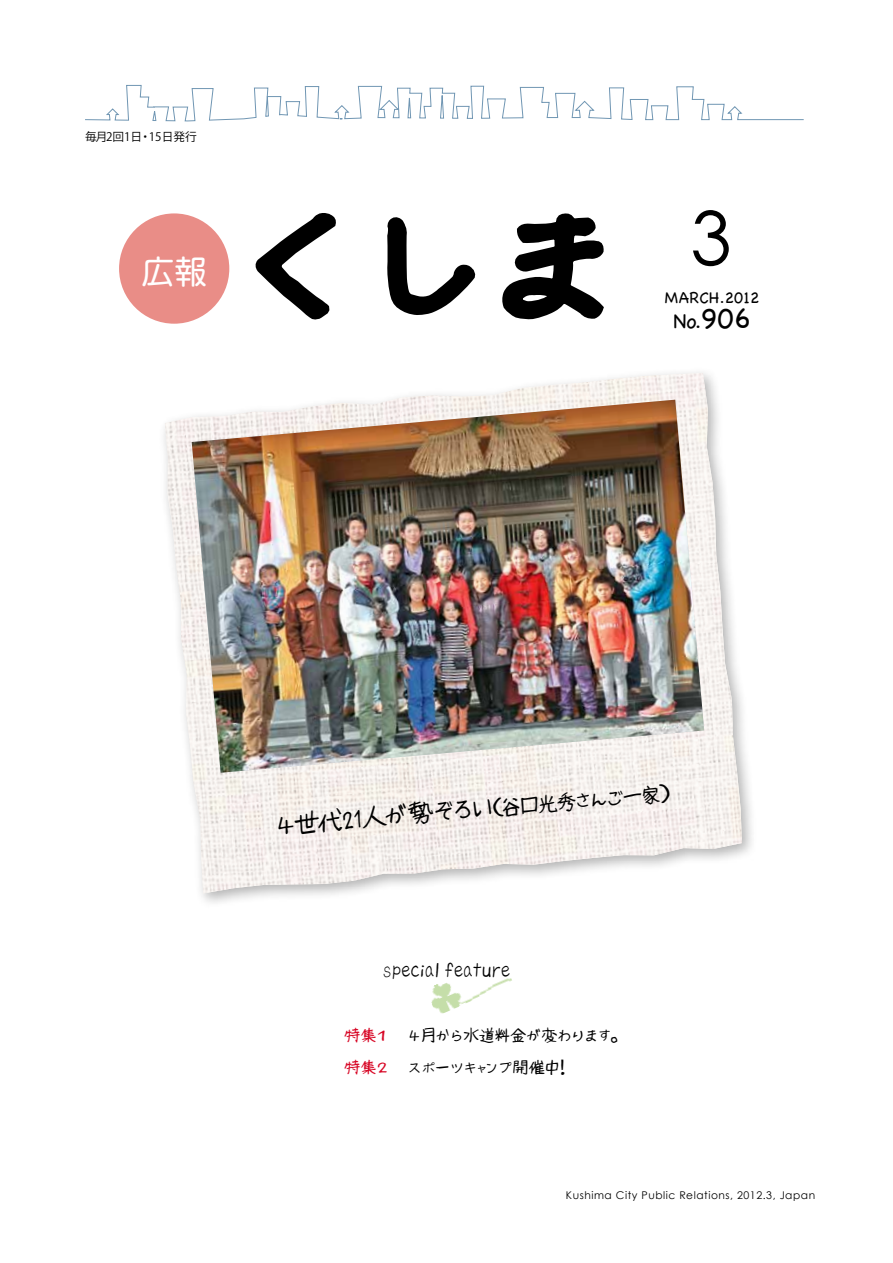
<style>
.page{position:relative;width:893px;height:1263px;background:#fff}
.page>*{position:absolute;margin:0;border:0;box-sizing:border-box;transform-origin:0 0}
.t1{font:74.4px "Century Gothic";color:#000}
.t2{font:32.55px "UD Shin M Go Pro";color:#fff}
.t3{font:25.65px "mikachan";color:#000}
.t4{font:20.25px "Chalkboard";color:#000}
.t5{font:16.95px "mikachan";letter-spacing:.05em;color:#000}
.t6{font:15.9px/32px "mikachan";letter-spacing:-.095em;color:#000}
.t7{font:15.9px "Chalkboard";letter-spacing:.035em;color:#000}
.t8{font:11.7px "Koz Go Pro";letter-spacing:-.005em;color:#000}
.t9{font:10.65px "Century Gothic";letter-spacing:.05em;color:#000}
.s1{font-size:28.65px}
.s2{font-size:20.1px}
.s3{color:#d70524}
</style>
<div class="page">
<img style="left:165px;top:373px;width:577px;height:520px">
<img style="left:192px;top:400px;width:512px;height:373px">
<img style="left:431px;top:978px;width:81px;height:36px">
<svg style="left:85px;top:85px;width:719px;height:37px"></svg>
<div style="left:119px;top:213px;width:110px;height:111px;background:#e98d87;border-radius:50%"></div>
<svg style="left:255px;top:213px;width:349px;height:107px"></svg>
<p class="t8" style="left:85px;top:129px;width:113px">毎月2回1日・15日発行</p>
<h2 class="t2" style="left:142px;top:245px;width:67px">広報</h2>
<h1 class="t1" style="left:690px;top:193px;width:43px">3</h1>
<h3 class="t7" style="left:665px;top:288px;width:95px">MARCH.2012</h3>
<h3 class="t4" style="left:674px;top:309px;width:78px">No.<span class="s1">906</span></h3>
<h3 class="t3" style="left:272px;top:813px;width:399px;rotate:-5deg">４世代21人が勢ぞろい<span class="s2">（谷口光秀さんご一家）</span></h3>
<h3 class="t5" style="left:383px;top:962px;width:128px">Special feature</h3>
<h3 class="t6" style="left:344px;top:1019px;width:275px"><span class="s3">特集１　</span>４月から水道料金が変わります。<span class="s3">特集２　</span>スポーツキャンプ開催中！</h3>
<p class="t9" style="left:566px;top:1189px;width:251px">Kushima City Public Relations, 2012.3, Japan</p>
</div>
